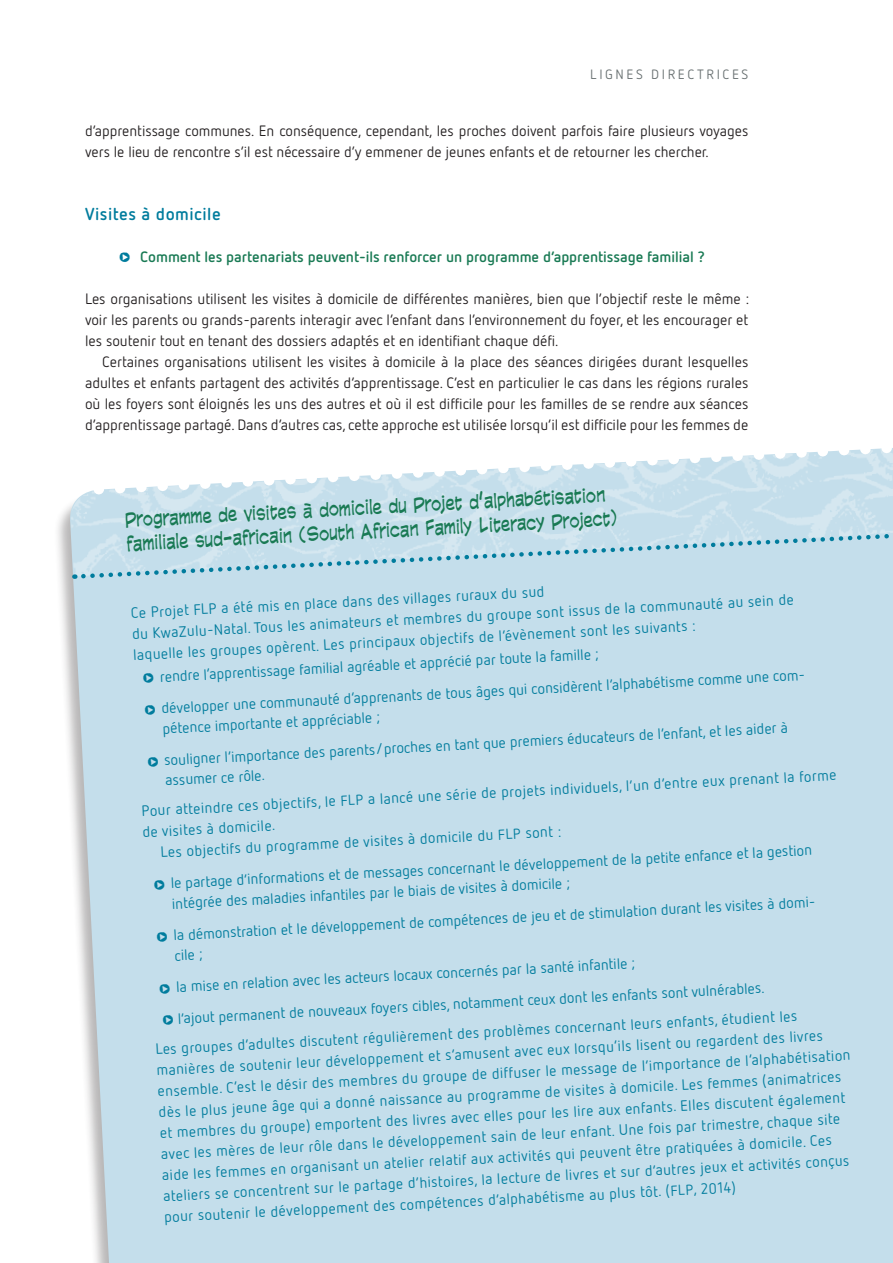
<style>
.page{position:relative;width:893px;height:1263px;background:#fff}
.page>*{position:absolute;margin:0;border:0;box-sizing:border-box;transform-origin:0 0}
.box_H1{font:18.75px/24px "CC Comicrazy";color:#197a54;scale:.8 1}
.t1{font:700 17.25px "Netto OT";letter-spacing:.03em;color:#007c9d}
.box_grundtext{font:15px/21px "Netto OT";color:#007c9d}
.box_Aufzählung{font:15px/20.2px "Netto OT";color:#007c9d}
.Grundtext_Einzug{font:15px/21px "Netto OT";letter-spacing:-.005em;color:#231f20}
.Grundtext{font:15px/21px "Netto OT";letter-spacing:-.005em;color:#231f20;text-align:justify}
.Aufzählung_A{font:700 15px "Netto OT";letter-spacing:-.005em;color:#197a54}
.box_grundtext_einzug{font:15px "Netto OT";color:#007c9d}
.t2{font:13.5px "Netto OT";letter-spacing:.19em;color:#676f70}
.s1{font-family:"Kosmik OT Glyphs";font-weight:400;font-size:21px;color:#007c9d}
.s2{font-family:"Kosmik OT Glyphs";font-size:21px}
.s3{font-size:14.55px}
</style>
<div class="page">
<div style="left:69px;top:506px;width:824px;height:757px;background:#c4deeb"></div>
<img style="left:70px;top:492px;width:823px;height:84px">
<svg style="left:74px;top:529px;width:819px;height:52px;background:#bfdbe8"></svg>
<svg style="left:88px;top:448px;width:805px;height:52px"></svg>
<p class="t2" style="left:590px;top:66px;width:160px">LIGNES DIRECTRICES</p>
<p class="Grundtext_Einzug" style="left:85px;top:120px;width:665px">d’apprentissage communes. En conséquence, cependant, les proches doivent parfois faire plusieurs voyages vers le lieu de rencontre s’il est nécessaire d’y emmener de jeunes enfants et de retourner les chercher.</p>
<h3 class="t1" style="left:85px;top:203px;width:137px">Visites à domicile</h3>
<p class="Aufzählung_A" style="left:119px;top:247px;width:587px"><span class="s1">U</span> Comment les partenariats peuvent-ils renforcer un programme d’apprentissage familial ?</p>
<p class="Grundtext" style="left:85px;top:288px;width:666px">Les organisations utilisent les visites à domicile de différentes manières, bien que l’objectif reste le même : voir les parents ou grands-parents interagir avec l’enfant dans l’environnement du foyer, et les encourager et les soutenir tout en tenant des dossiers adaptés et en identifiant chaque défi.</p>
<p class="Grundtext_Einzug" style="left:85px;top:351px;width:665px;text-align:justify;text-indent:17px">Certaines organisations utilisent les visites à domicile à la place des séances dirigées durant lesquelles adultes et enfants partagent des activités d’apprentissage. C’est en particulier le cas dans les régions rurales où les foyers sont éloignés les uns des autres et où il est difficile pour les familles de se rendre aux séances d’apprentissage partagé. Dans d’autres cas, cette approche est utilisée lorsqu’il est difficile pour les femmes de</p>
<p class="box_H1" style="left:125px;top:507px;width:615px;rotate:-3deg">Programme de visites à domicile du Projet d’alphabétisation familiale sud-africain (South African Family Literacy Project)</p>
<p class="box_grundtext" style="left:130px;top:602px;width:664px;rotate:-3deg">Ce Projet FLP a été mis en place dans des villages ruraux du sud<br>du KwaZulu-Natal. Tous les animateurs et membres du groupe sont issus de la communauté au sein de laquelle les groupes opèrent. Les principaux objectifs de l’évènement sont les suivants :</p>
<p class="box_Aufzählung" style="left:142px;top:667px;width:458px;rotate:-3deg"><span class="s2">U</span> rendre l’apprentissage familial agréable et apprécié par toute la famille ;</p>
<p class="box_Aufzählung" style="left:161px;top:698px;width:647px;text-indent:-17px;rotate:-3deg"><span class="s2">U</span> développer une communauté d’apprenants de tous âges qui considèrent l’alphabétisme comme une com&shy;pétence importante et appréciable ;</p>
<p class="box_Aufzählung" style="left:164px;top:750px;width:626px;text-indent:-17px;rotate:-3deg"><span class="s2">U</span> souligner l’importance des parents/proches en tant que premiers éducateurs de l’enfant, et les aider à assumer ce rôle.</p>
<p class="box_grundtext" style="left:141px;top:800px;width:698px;rotate:-3deg">Pour atteindre ces objectifs, le <span class="s3">FLP</span> a lancé une série de projets individuels, l’un d’entre eux prenant la forme de visites à domicile.</p>
<p class="box_grundtext_einzug" style="left:160px;top:843px;width:403px;rotate:-3deg">Les objectifs du programme de visites à domicile du <span class="s3">FLP</span> sont :</p>
<p class="box_Aufzählung" style="left:170px;top:873px;width:644px;text-indent:-17px;rotate:-3deg"><span class="s2">U</span> le partage d’informations et de messages concernant le développement de la petite enfance et la gestion intégrée des maladies infantiles par le biais de visites à domicile ;</p>
<p class="box_Aufzählung" style="left:173px;top:925px;width:645px;text-indent:-17px;rotate:-3deg"><span class="s2">U</span> la démonstration et le développement de compétences de jeu et de stimulation durant les visites à domi&shy;cile ;</p>
<p class="box_Aufzählung" style="left:159px;top:977px;width:478px;rotate:-3deg"><span class="s2">U</span> la mise en relation avec les acteurs locaux concernés par la santé infantile ;</p>
<p class="box_Aufzählung" style="left:162px;top:1009px;width:605px;rotate:-3deg"><span class="s2">U</span> l’ajout permanent de nouveaux foyers cibles, notamment ceux dont les enfants sont vulnérables.</p>
<p class="box_grundtext" style="left:155px;top:1038px;width:695px;rotate:-3deg">Les groupes d’adultes discutent régulièrement des problèmes concernant leurs enfants, étudient les manières de soutenir leur développement et s’amusent avec eux lorsqu’ils lisent ou regardent des livres ensemble. C’est le désir des membres du groupe de diffuser le message de l’importance de l’alphabétisation dès le plus jeune âge qui a donné naissance au programme de visites à domicile. Les femmes (animatrices et membres du groupe) emportent des livres avec elles pour les lire aux enfants. Elles discutent également avec les mères de leur rôle dans le développement sain de leur enfant. Une fois par trimestre, chaque site aide les femmes en organisant un atelier relatif aux activités qui peuvent être pratiquées à domicile. Ces ateliers se concentrent sur le partage d’histoires, la lecture de livres et sur d’autres jeux et activités conçus pour soutenir le développement des compétences d’alphabétisme au plus tôt. (<span class="s3">FLP</span>, 2014)</p>
</div>
